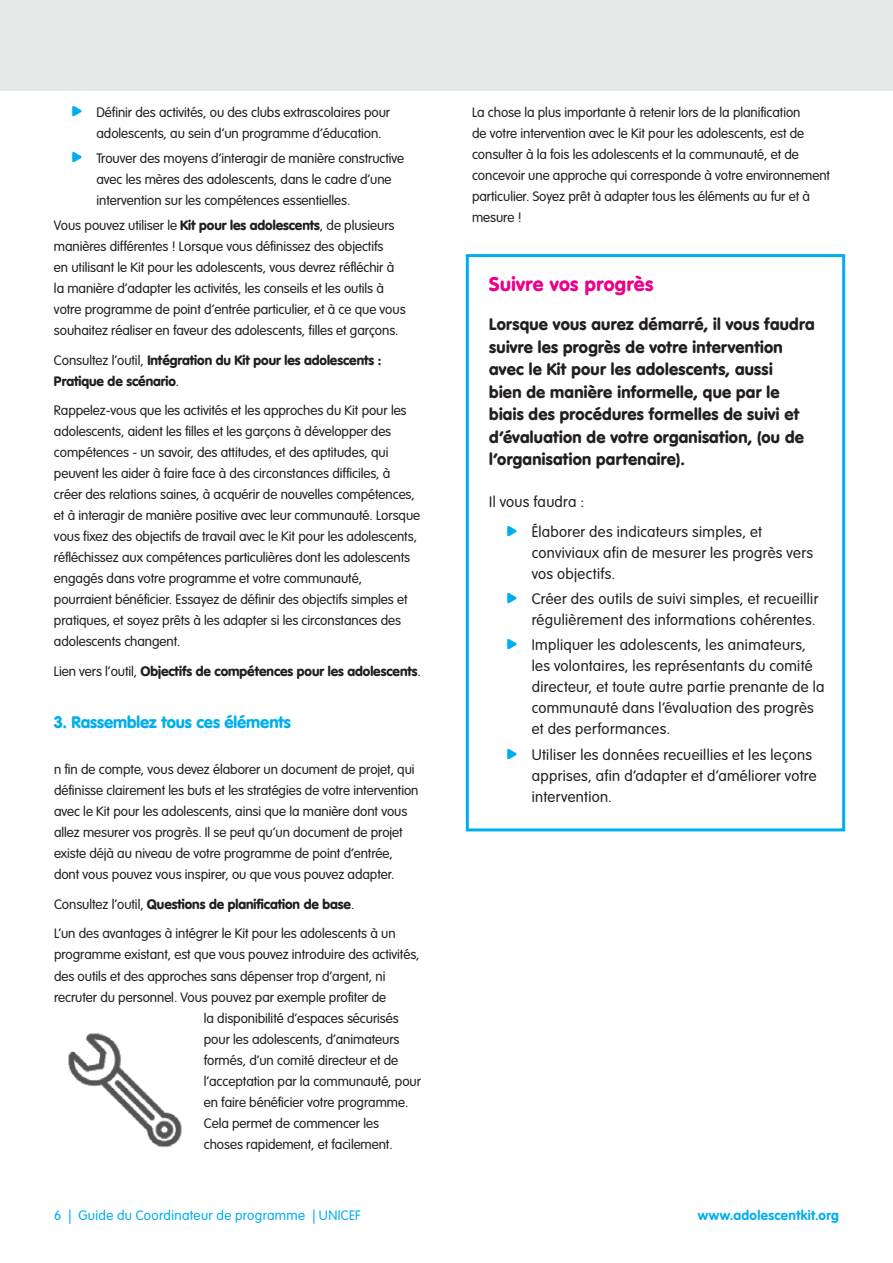
<style>
.page{position:relative;width:893px;height:1263px;background:#fff}
.page>*{position:absolute;margin:0;border:0;box-sizing:border-box;transform-origin:0 0}
.t1{font:900 19.5px "VAG Rounded";letter-spacing:.02em;color:#ec008c}
.t2{font:900 16.5px/22.5px "VAG Rounded";letter-spacing:.015em;color:#231f20}
.t3{font:900 16.5px "VAG Rounded";letter-spacing:-.005em;color:#00aeef}
.t4{font:300 15px/21px "VAG Rounded";letter-spacing:.02em;color:#231f20}
.t5{font:300 13.5px/21px "VAG Rounded";letter-spacing:-.005em;color:#231f20}
.t6{font:900 13.5px/21px "VAG Rounded";letter-spacing:-.005em;color:#231f20}
.t7{font:300 13.5px "VAG Rounded";letter-spacing:.025em;color:#00aeef}
.t8{font:700 13.5px "VAG Rounded";letter-spacing:.025em;color:#00aeef}
.s1{color:#00aeef}
.s2{font-weight:900}
.s3{font-weight:300}
</style>
<div class="page">
<div style="left:0;top:0;width:893px;height:91px;background:#e7e8e8"></div>
<div style="left:466px;top:254px;width:379px;height:577px;border:3px solid #00aeef"></div>
<img style="left:68px;top:1033px;width:114px;height:115px">
<p class="t5" style="left:97px;top:102px;width:295px;text-indent:-26px"><span class="s1">•</span> Définir des activités, ou des clubs extrascolaires pour adolescents, au sein d’un programme d’éducation.</p>
<p class="t5" style="left:97px;top:148px;width:309px;text-indent:-26px"><span class="s1">•</span> Trouver des moyens d’interagir de manière constructive avec les mères des adolescents, dans le cadre d’une intervention sur les compétences essentielles.</p>
<p class="t5" style="left:54px;top:215px;width:353px">Vous pouvez utiliser le <span class="s2">Kit pour les adolescents</span>, de plusieurs manières différentes ! Lorsque vous définissez des objectifs<br>en utilisant le Kit pour les adolescents, vous devrez réfléchir à la manière d’adapter les activités, les conseils et les outils à votre programme de point d’entrée particulier, et à ce que vous souhaitez réaliser en faveur des adolescents, filles et garçons.</p>
<p class="t6" style="left:54px;top:350px;width:329px"><span class="s3">Consultez l’outil,</span> Intégration du Kit pour les adolescents :<br>Pratique de scénario<span class="s3">.</span></p>
<p class="t5" style="left:54px;top:400px;width:368px">Rappelez-vous que les activités et les approches du Kit pour les adolescents, aident les filles et les garçons à développer des compétences - un savoir, des attitudes, et des aptitudes, qui peuvent les aider à faire face à des circonstances difficiles, à créer des relations saines, à acquérir de nouvelles compétences, et à interagir de manière positive avec leur communauté. Lorsque vous fixez des objectifs de travail avec le Kit pour les adolescents, réfléchissez aux compétences particulières dont les adolescents engagés dans votre programme et votre communauté, pourraient bénéficier. Essayez de définir des objectifs simples et pratiques, et soyez prêts à les adapter si les circonstances des adolescents changent.</p>
<p class="t6" style="left:54px;top:661px;width:368px"><span class="s3">Lien vers l’outil,</span> Objectifs de compétences pour les adolescents<span class="s3">.</span></p>
<p class="t3" style="left:54px;top:712px;width:238px">3. Rassemblez tous ces éléments</p>
<p class="t5" style="left:54px;top:760px;width:366px">n fin de compte, vous devez élaborer un document de projet, qui définisse clairement les buts et les stratégies de votre intervention avec le Kit pour les adolescents, ainsi que la manière dont vous allez mesurer vos progrès. Il se peut qu’un document de projet existe déjà au niveau de votre programme de point d’entrée, dont vous pouvez vous inspirer, ou que vous pouvez adapter.</p>
<p class="t5" style="left:54px;top:890px;width:343px;line-height:29.5px">Consultez l’outil, <span class="s2">Questions de planification de base</span>.<br>L’un des avantages à intégrer le Kit pour les adolescents à un</p>
<p class="t5" style="left:54px;top:945px;width:367px">programme existant, est que vous pouvez introduire des activités,</p>
<p class="t5" style="left:54px;top:966px;width:333px">des outils et des approches sans dépenser trop d’argent, ni</p>
<p class="t5" style="left:54px;top:987px;width:334px">recruter du personnel. Vous pouvez par exemple profiter de</p>
<p class="t5" style="left:204px;top:1008px;width:196px">la disponibilité d’espaces sécurisés</p>
<p class="t5" style="left:204px;top:1029px;width:197px">pour les adolescents, d’animateurs</p>
<p class="t5" style="left:204px;top:1050px;width:196px">formés, d’un comité directeur et de</p>
<p class="t5" style="left:204px;top:1071px;width:219px">l’acceptation par la communauté, pour</p>
<p class="t5" style="left:204px;top:1092px;width:206px">en faire bénéficier votre programme.</p>
<p class="t5" style="left:204px;top:1113px;width:177px">Cela permet de commencer les</p>
<p class="t5" style="left:204px;top:1134px;width:190px">choses rapidement, et facilement.</p>
<p class="t5" style="left:472px;top:102px;width:360px">La chose la plus importante à retenir lors de la planification<br>de votre intervention avec le Kit pour les adolescents, est de consulter à la fois les adolescents et la communauté, et de concevoir une approche qui corresponde à votre environnement particulier. Soyez prêt à adapter tous les éléments au fur et à mesure !</p>
<h1 class="t1" style="left:489px;top:272px;width:166px">Suivre vos progrès</h1>
<p class="t2" style="left:489px;top:313px;width:327px">Lorsque vous aurez démarré, il vous faudra suivre les progrès de votre intervention avec le Kit pour les adolescents, aussi<br>bien de manière informelle, que par le biais des procédures formelles de suivi et d’évaluation de votre organisation, (ou de l’organisation partenaire).</p>
<p class="t4" style="left:489px;top:492px;width:96px">Il vous faudra :</p>
<p class="t4" style="left:532px;top:522px;width:283px;text-indent:-26px"><span class="s1">•</span> Élaborer des indicateurs simples, et conviviaux afin de mesurer les progrès vers vos objectifs.</p>
<p class="t4" style="left:506px;top:589px;width:314px;text-align:right"><span class="s1">•</span> Créer des outils de suivi simples, et recueillir régulièrement des informations cohérentes.</p>
<p class="t4" style="left:532px;top:635px;width:294px;text-indent:-26px"><span class="s1">•</span> Impliquer les adolescents, les animateurs, les volontaires, les représentants du comité directeur, et toute autre partie prenante de la communauté dans l’évaluation des progrès et des performances.</p>
<p class="t4" style="left:532px;top:744px;width:286px;text-indent:-26px"><span class="s1">•</span> Utiliser les données recueillies et les leçons apprises, afin d’adapter et d’améliorer votre intervention.</p>
<p class="t7" style="left:54px;top:1208px;width:308px">6 | Guide du Coordinateur de programme | UNICEF</p>
<p class="t8" style="left:698px;top:1207px;width:143px">www.adolescentkit.org</p>
</div>
